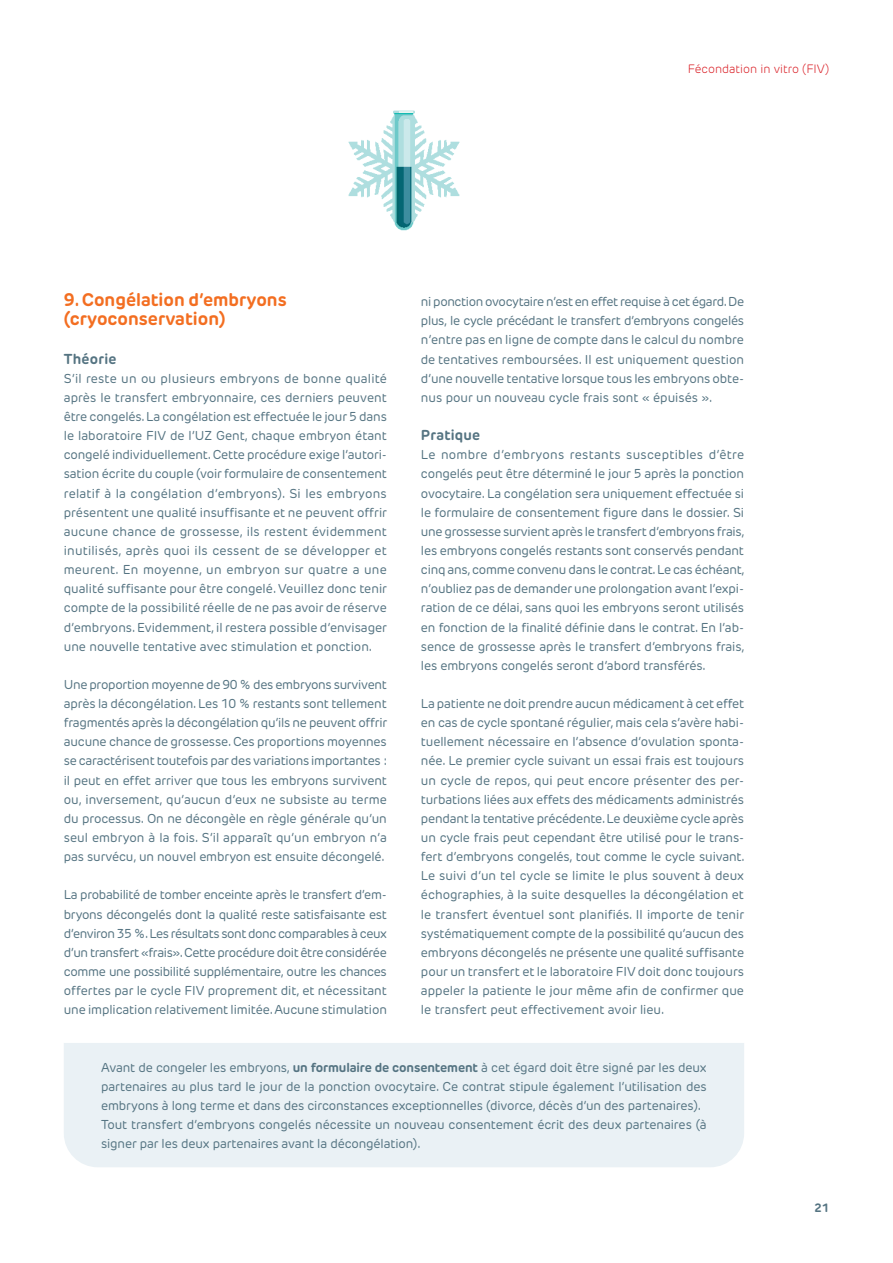
<style>
.page{position:relative;width:893px;height:1263px;background:#fff}
.page>*{position:absolute;margin:0;border:0;box-sizing:border-box;transform-origin:0 0}
.TITEL_N2{font:700 18px/19.2px "New Rubrik";color:#f36e21}
.TITEL_N3{font:700 14.25px "New Rubrik";letter-spacing:.015em;color:#557482}
.BROODTEKST{font:12.75px/19.2px "New Rubrik";letter-spacing:-.01em;color:#557482;text-align:justify}
.t1{font:300 12px "New Rubrik";color:#da2128}
.t2{font:700 12px "New Rubrik";color:#557482}
.s1{font-weight:700}
</style>
<div class="page">
<div style="left:64px;top:1043px;width:680px;height:124px;background:#eaf1f5"></div>
<img style="left:348px;top:111px;width:112px;height:119px">
<p class="t1" style="left:688px;top:62px;width:143px">Fécondation in vitro (FIV)</p>
<p class="TITEL_N2" style="left:64px;top:290px;width:225px">9. Congélation d’embryons (cryoconservation)</p>
<p class="TITEL_N3" style="left:64px;top:350px;width:54px">Théorie</p>
<p class="BROODTEKST" style="left:64px;top:369px;width:325px">S’il reste un ou plusieurs embryons de bonne qualité après le transfert embryonnaire, ces derniers peuvent être congelés. La congélation est effectuée le jour 5 dans le laboratoire FIV de l’UZ Gent, chaque embryon étant congelé individuellement. Cette procédure exige l’autori&shy;sation écrite du couple (voir formulaire de consentement relatif à la congélation d’embryons). Si les embryons présentent une qualité insuffisante et ne peuvent offrir aucune chance de grossesse, ils restent évidemment inutilisés, après quoi ils cessent de se développer et meurent. En moyenne, un embryon sur quatre a une qualité suffisante pour être congelé. Veuillez donc tenir compte de la possibilité réelle de ne pas avoir de réserve d’embryons. Evidemment, il restera possible d’envisager une nouvelle tentative avec stimulation et ponction.</p>
<p class="BROODTEKST" style="left:64px;top:675px;width:325px">Une proportion moyenne de 90 % des embryons survivent après la décongélation. Les 10 % restants sont tellement fragmentés après la décongélation qu’ils ne peuvent offrir aucune chance de grossesse. Ces proportions moyennes se caractérisent toutefois par des variations importantes : il peut en effet arriver que tous les embryons survivent ou, inversement, qu’aucun d’eux ne subsiste au terme du processus. On ne décongèle en règle générale qu’un seul embryon à la fois. S’il apparaît qu’un embryon n’a pas survécu, un nouvel embryon est ensuite décongelé.</p>
<p class="BROODTEKST" style="left:64px;top:885px;width:325px">La probabilité de tomber enceinte après le transfert d’em&shy;bryons décongelés dont la qualité reste satisfaisante est d’environ 35 %. Les résultats sont donc comparables à ceux d’un transfert «frais». Cette procédure doit être considérée comme une possibilité supplémentaire, outre les chances offertes par le cycle FIV proprement dit, et nécessitant une implication relativement limitée. Aucune stimulation</p>
<p class="BROODTEKST" style="left:421px;top:292px;width:325px">ni ponction ovocytaire n’est en effet requise à cet égard. De plus, le cycle précédant le transfert d’embryons congelés n’entre pas en ligne de compte dans le calcul du nombre de tentatives remboursées. Il est uniquement question d’une nouvelle tentative lorsque tous les embryons obte&shy;nus pour un nouveau cycle frais sont « épuisés ».</p>
<p class="TITEL_N3" style="left:421px;top:426px;width:61px">Pratique</p>
<p class="BROODTEKST" style="left:421px;top:445px;width:325px">Le nombre d’embryons restants susceptibles d’être congelés peut être déterminé le jour 5 après la ponction ovocytaire. La congélation sera uniquement effectuée si le formulaire de consentement figure dans le dossier. Si une grossesse survient après le transfert d’embryons frais, les embryons congelés restants sont conservés pendant cinq ans, comme convenu dans le contrat. Le cas échéant, n’oubliez pas de demander une prolongation avant l’expi&shy;ration de ce délai, sans quoi les embryons seront utilisés en fonction de la finalité définie dans le contrat. En l’ab&shy;sence de grossesse après le transfert d’embryons frais, les embryons congelés seront d’abord transférés.</p>
<p class="BROODTEKST" style="left:421px;top:694px;width:325px">La patiente ne doit prendre aucun médicament à cet effet en cas de cycle spontané régulier, mais cela s’avère habi&shy;tuellement nécessaire en l’absence d’ovulation sponta&shy;née. Le premier cycle suivant un essai frais est toujours un cycle de repos, qui peut encore présenter des per&shy;turbations liées aux effets des médicaments administrés pendant la tentative précédente. Le deuxième cycle après un cycle frais peut cependant être utilisé pour le trans&shy;fert d’embryons congelés, tout comme le cycle suivant.<br>Le suivi d’un tel cycle se limite le plus souvent à deux échographies, à la suite desquelles la décongélation et le transfert éventuel sont planifiés. Il importe de tenir systématiquement compte de la possibilité qu’aucun des embryons décongelés ne présente une qualité suffisante pour un transfert et le laboratoire FIV doit donc toujours appeler la patiente le jour même afin de confirmer que le transfert peut effectivement avoir lieu.</p>
<p class="BROODTEKST" style="left:101px;top:1057px;width:607px">Avant de congeler les embryons, <span class="s1">un formulaire de consentement</span> à cet égard doit être signé par les deux partenaires au plus tard le jour de la ponction ovocytaire. Ce contrat stipule également l’utilisation des embryons à long terme et dans des circonstances exceptionnelles (divorce, décès d’un des partenaires).</p>
<p class="BROODTEKST" style="left:101px;top:1115px;width:607px">Tout transfert d’embryons congelés nécessite un nouveau consentement écrit des deux partenaires (à signer par les deux partenaires avant la décongélation).</p>
<p class="t2" style="left:814px;top:1200px;width:16px">21</p>
</div>
